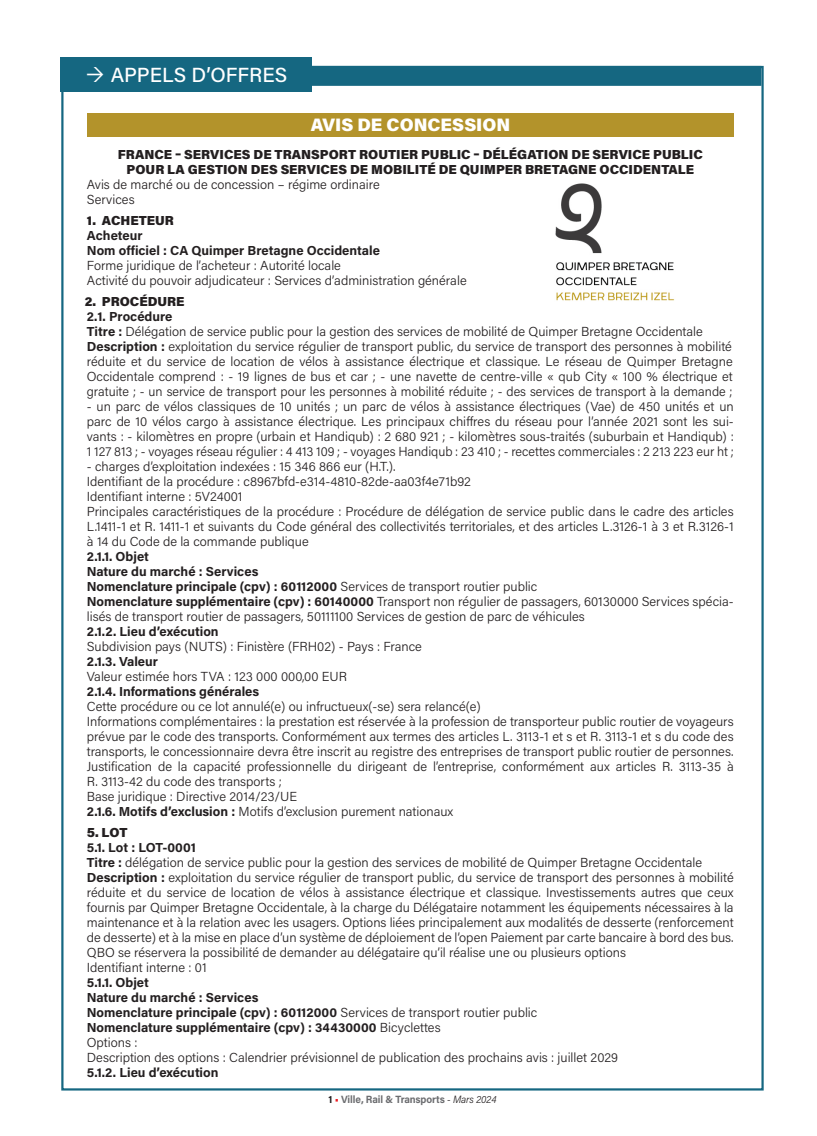
<style>
.page{position:relative;width:817px;height:1136px;background:#fff}
.page>*{position:absolute;margin:0;border:0;box-sizing:border-box;transform-origin:0 0}
.t1{font:500 20.4px "Acumin Pro";color:#fff}
.t2{font:900 18px "Acumin Pro";color:#fff}
.t3{font:300 13.05px/15px "Acumin Pro";color:#231f20;text-align:justify}
.t4{font:700 13.05px "Acumin Pro";color:#231f20}
.t5{font:900 13.05px "Acumin Pro";color:#231f20}
.Roulettes__VR_T{font:700 10.5px "Acumin Pro";letter-spacing:-.01em;color:#6c6d70;scale:.95 1}
.s1{font-weight:900}
.s2{font-weight:700}
.s3{font-weight:300}
.s4{color:#231f20}
.s5{color:#ee1d23}
.s6{font-weight:300;font-style:italic;color:#231f20}
</style>
<div class="page">
<div style="left:87px;top:114px;width:646px;height:23px;background:#b3932b"></div>
<img style="left:555px;top:183px;width:120px;height:118px">
<div style="left:61px;top:66px;width:700px;height:20px;background:#156781;border:2px solid #156781"></div>
<div style="left:61px;top:58px;width:251px;height:34px;background:#156781"></div>
<p class="t1" style="left:111px;top:60px;width:178px">APPELS D’OFFRES</p>
<p class="t2" style="left:311px;top:112px;width:201px">AVIS DE CONCESSION</p>
<p class="t5" style="left:118px;top:145px;width:586px">FRANCE – SERVICES DE TRANSPORT ROUTIER PUBLIC – DÉLÉGATION DE SERVICE PUBLIC</p>
<p class="t5" style="left:126px;top:160px;width:569px">POUR LA GESTION DES SERVICES DE MOBILITÉ DE QUIMPER BRETAGNE OCCIDENTALE</p>
<p class="t3" style="left:87px;top:176px;width:294px">Avis de marché ou de concession – régime ordinaire</p>
<p class="t3" style="left:87px;top:191px;width:49px">Services</p>
<p class="t3" style="left:87px;top:212px;width:381px;text-align:left"><span class="s1">1. ACHETEUR<br></span><span class="s2">Acheteur<br>Nom officiel : CA Quimper Bretagne Occidentale<br></span>Forme juridique de l’acheteur : Autorité locale<br>Activité du pouvoir adjudicateur : Services d’administration générale</p>
<p class="t3" style="left:85px;top:293px;width:649px;text-align:left"><span class="s1">2. PROCÉDURE<br></span><span class="s2">2.1. Procédure<br>Titre :</span> Délégation de service public pour la gestion des services de mobilité de Quimper Bretagne Occidentale <span class="s2">Description :</span> exploitation du service régulier de transport public, du service de transport des personnes à mobilité réduite et du service de location de vélos à assistance électrique et classique. Le réseau de Quimper Bretagne Occidentale comprend : - 19 lignes de bus et car ; - une navette de centre-ville « qub City « 100 % électrique et gratuite ; - un service de transport pour les personnes à mobilité réduite ; - des services de transport à la demande ;</p>
<p class="t3" style="left:87px;top:398px;width:648px">- un parc de vélos classiques de 10 unités ; un parc de vélos à assistance électriques (Vae) de 450 unités et un parc de 10 vélos cargo à assistance électrique. Les principaux chiffres du réseau pour l’année 2021 sont les sui&shy;vants : - kilomètres en propre (urbain et Handiqub) : 2 680 921 ; - kilomètres sous-traités (suburbain et Handiqub) :<br>1 127 813 ; - voyages réseau régulier : 4 413 109 ; - voyages Handiqub : 23 410 ; - recettes commerciales : 2 213 223 eur ht ;</p>
<p class="t3" style="left:87px;top:458px;width:310px">- charges d’exploitation indexées : 15 346 866 eur (H.T.).</p>
<p class="t3" style="left:87px;top:473px;width:385px">Identifiant de la procédure : c8967bfd-e314-4810-82de-aa03f4e71b92</p>
<p class="t3" style="left:87px;top:488px;width:157px">Identifiant interne : 5V24001</p>
<p class="t3" style="left:87px;top:503px;width:648px">Principales caractéristiques de la procédure : Procédure de délégation de service public dans le cadre des articles L.1411-1 et R. 1411-1 et suivants du Code général des collectivités territoriales, et des articles L.3126-1 à 3 et R.3126-1 à 14 du Code de la commande publique</p>
<p class="t4" style="left:87px;top:547px;width:64px">2.1.1. Objet</p>
<p class="t4" style="left:87px;top:562px;width:173px">Nature du marché : Services</p>
<p class="t4" style="left:87px;top:577px;width:452px">Nomenclature principale (cpv) : 60112000 <span class="s3">Services de transport routier public</span></p>
<p class="t3" style="left:87px;top:593px;width:648px"><span class="s2">Nomenclature supplémentaire (cpv) : 60140000</span> Transport non régulier de passagers, 60130000 Services spécia&shy;lisés de transport routier de passagers, 50111100 Services de gestion de parc de véhicules</p>
<p class="t4" style="left:87px;top:622px;width:133px">2.1.2. Lieu d’exécution</p>
<p class="t3" style="left:87px;top:638px;width:336px">Subdivision pays (NUTS) : Finistère (FRH02) - Pays : France</p>
<p class="t4" style="left:87px;top:652px;width:72px">2.1.3. Valeur</p>
<p class="t3" style="left:87px;top:668px;width:262px">Valeur estimée hors TVA : 123 000 000,00 EUR</p>
<p class="t4" style="left:87px;top:682px;width:174px">2.1.4. Informations générales</p>
<p class="t3" style="left:87px;top:698px;width:395px">Cette procédure ou ce lot annulé(e) ou infructueux(-se) sera relancé(e)</p>
<p class="t3" style="left:87px;top:713px;width:648px">Informations complémentaires : la prestation est réservée à la profession de transporteur public routier de voyageurs prévue par le code des transports. Conformément aux termes des articles L. 3113-1 et s et R. 3113-1 et s du code des transports, le concessionnaire devra être inscrit au registre des entreprises de transport public routier de personnes.<br>Justification de la capacité professionnelle du dirigeant de l’entreprise, conformément aux articles R. 3113-35 à R. 3113-42 du code des transports ;</p>
<p class="t3" style="left:87px;top:788px;width:212px">Base juridique : Directive 2014/23/UE</p>
<p class="t3" style="left:87px;top:803px;width:368px"><span class="s2">2.1.6. Motifs d’exclusion :</span> Motifs d’exclusion purement nationaux</p>
<p class="t5" style="left:87px;top:823px;width:42px">5. LOT</p>
<p class="t4" style="left:87px;top:838px;width:111px">5.1. Lot : LOT-0001</p>
<p class="t3" style="left:87px;top:854px;width:616px"><span class="s2">Titre :</span> délégation de service public pour la gestion des services de mobilité de Quimper Bretagne Occidentale</p>
<p class="t3" style="left:87px;top:869px;width:648px"><span class="s2">Description :</span> exploitation du service régulier de transport public, du service de transport des personnes à mobilité réduite et du service de location de vélos à assistance électrique et classique. Investissements autres que ceux fournis par Quimper Bretagne Occidentale, à la charge du Délégataire notamment les équipements nécessaires à la maintenance et à la relation avec les usagers. Options liées principalement aux modalités de desserte (renforcement de desserte) et à la mise en place d’un système de déploiement de l’open Paiement par carte bancaire à bord des bus.<br>QBO se réservera la possibilité de demander au délégataire qu’il réalise une ou plusieurs options</p>
<p class="t3" style="left:87px;top:959px;width:121px">Identifiant interne : 01</p>
<p class="t4" style="left:87px;top:973px;width:63px">5.1.1. Objet</p>
<p class="t4" style="left:87px;top:988px;width:173px">Nature du marché : Services</p>
<p class="t4" style="left:87px;top:1003px;width:452px">Nomenclature principale (cpv) : 60112000 <span class="s3">Services de transport routier public</span></p>
<p class="t4" style="left:87px;top:1018px;width:355px">Nomenclature supplémentaire (cpv) : 34430000 <span class="s3">Bicyclettes</span></p>
<p class="t3" style="left:87px;top:1034px;width:52px">Options :</p>
<p class="t3" style="left:87px;top:1049px;width:532px">Description des options : Calendrier prévisionnel de publication des prochains avis : juillet 2029</p>
<p class="t4" style="left:87px;top:1063px;width:133px">5.1.2. Lieu d’exécution</p>
<p class="Roulettes__VR_T" style="left:328px;top:1092px;width:178px"><span class="s4">1</span> <span class="s5">•</span> Ville, Rail &amp; Transports <span class="s6">- Mars 2024</span></p>
</div>
